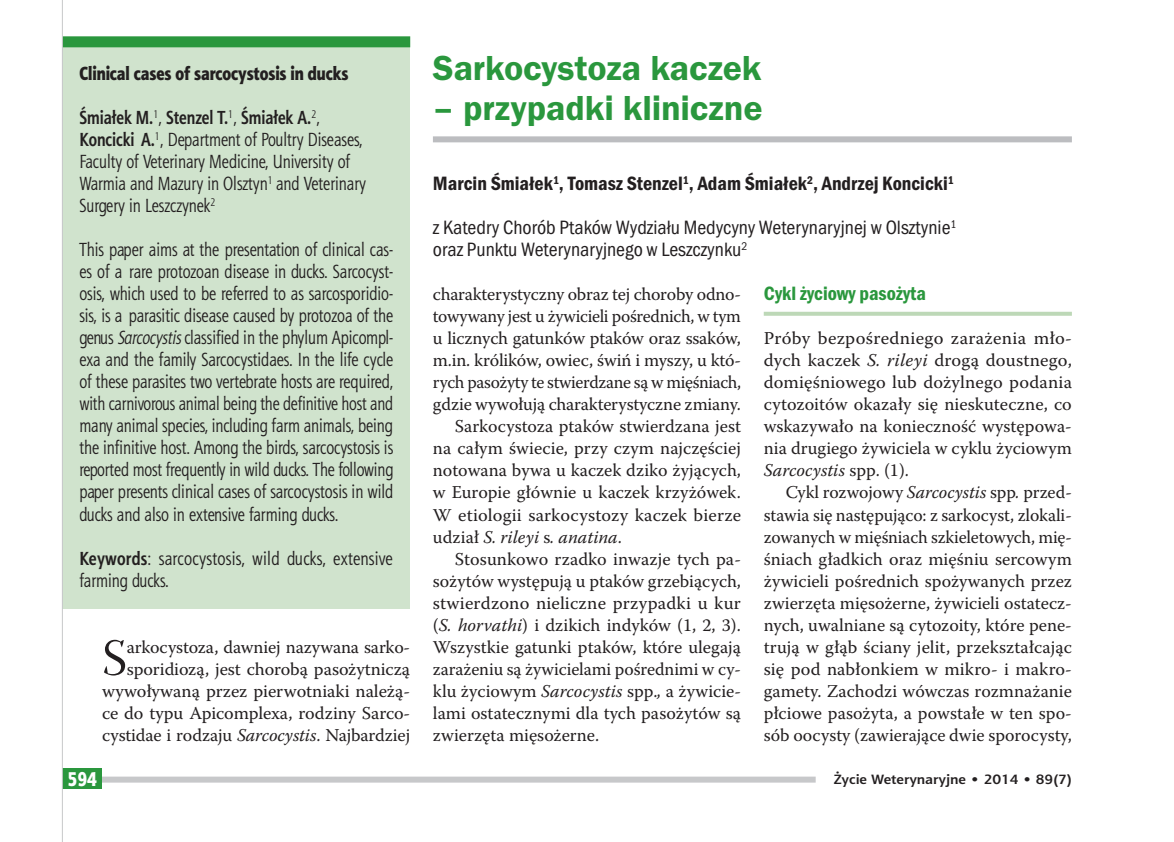
<style>
.page{position:relative;width:1174px;height:842px;background:#fff}
.page>*{position:absolute;margin:0;border:0;box-sizing:border-box;transform-origin:0 0}
.t1{font:51.4px "Warnock Pro Disp";color:#231f20}
.t2{font:600 36px "Franklin Gothic Itc TEE Dm";letter-spacing:-.005em;color:#2a973d}
.t3{font:20px/22px "Franklin Got Itc TOT Boo Con";color:#231f20}
.t4{font:20px "Franklin Got Itc TOT Dem Con";color:#231f20}
.t5{font:20px "Franklin Got Itc TOT Dem Con";color:#2a973d}
.t6{font:20px "Aerton Cnd EFN Black";color:#fff}
.t7{font:19px/22px "Aerton Cnd EFN";color:#231f20}
.t8{font:19px "Aerton Cnd EFN Black";color:#231f20}
.t9{font:18px/22px "Warnock Pro";color:#231f20;text-align:justify}
.t10{font:18px "Warnock Pro";letter-spacing:-.02em;color:#231f20}
.t11{font:italic 18px "Warnock Pro";color:#231f20}
.t12{font:700 13.6px "Aerton EFN";color:#231f20;scale:1.11 1}
.s1{font-weight:700}
.s2{font-style:italic}
.s3{font-style:normal}
</style>
<div class="page">
<svg style="left:763px;top:312px;width:308px;height:4px"></svg>
<div style="left:433px;top:136px;width:638px;height:6px;background:#bcbdc0"></div>
<div style="left:62px;top:42px;width:348px;height:566px;background:#d0e3cd"></div>
<div style="left:62px;top:36px;width:348px;height:11px;background:#2a973d"></div>
<div style="left:62px;top:776px;width:753px;height:6px;background:#c7c8ca"></div>
<div style="left:62px;top:769px;width:40px;height:20px;background:#2a973d"></div>
<hr style="left:62px;top:0;width:1px;height:842px;background:#c7c8ca">
<p class="t8" style="left:79px;top:62px;width:270px">Clinical cases of sarcocystosis in ducks</p>
<p class="t7" style="left:79px;top:107px;width:288px"><span class="s1">Śmiałek M.</span><sup>1</sup>, <span class="s1">Stenzel T.</span><sup>1</sup>, <span class="s1">Śmiałek A.</span><sup>2</sup>, <span class="s1">Koncicki A.</span><sup>1</sup>, Department of Poultry Diseases, Faculty of Veterinary Medicine, University of Warmia and Mazury in Olsztyn<sup>1</sup> and Veterinary Surgery in Leszczynek<sup>2</sup></p>
<p class="t7" style="left:79px;top:239px;width:315px;text-align:justify">This paper aims at the presentation of clinical cas‑ es of a rare protozoan disease in ducks. Sarcocyst‑ osis, which used to be referred to as sarcosporidio‑ sis, is a parasitic disease caused by protozoa of the genus <span class="s2">Sarcocystis</span> classified in the phylum Apicompl‑ exa and the family Sarcocystidaes. In the life cycle of these parasites two vertebrate hosts are required, with carnivorous animal being the definitive host and many animal species, including farm animals, being the infinitive host. Among the birds, sarcocystosis is reported most frequently in wild ducks. The following paper presents clinical cases of sarcocystosis in wild ducks and also in extensive farming ducks.</p>
<p class="t7" style="left:79px;top:547px;width:315px"><span class="s1">Keywords</span>: sarcocystosis, wild ducks, extensive farming ducks.</p>
<p class="t9" style="left:102px;top:635px;width:310px;text-align:right">arkocystoza, dawniej nazywana sarko&shy;sporidiozą, jest chorobą pasożytniczą wywoływaną przez pierwotniaki należą&shy;ce do typu Apicomplexa, rodziny Sarco&shy;cystidae i rodzaju <span class="s2">Sarcocystis</span>. Najbardziej</p>
<h1 class="t1" style="left:102px;top:630px;width:26px">S</h1>
<h2 class="t2" style="left:433px;top:48px;width:330px">Sarkocystoza kaczek</h2>
<h2 class="t2" style="left:433px;top:88px;width:331px">– przypadki kliniczne</h2>
<p class="t4" style="left:433px;top:172px;width:522px">Marcin Śmiałek<sup>1</sup>, Tomasz Stenzel<sup>1</sup>, Adam Śmiałek<sup>2</sup>, Andrzej Koncicki<sup>1</sup></p>
<p class="t3" style="left:433px;top:217px;width:525px">z Katedry Chorób Ptaków Wydziału Medycyny Weterynaryjnej w Olsztynie<sup>1 </sup>oraz Punktu Weterynaryjnego w Leszczynku<sup>2</sup></p>
<p class="t9" style="left:433px;top:283px;width:310px">charakterystyczny obraz tej choroby odno-</p>
<p class="t10" style="left:433px;top:306px;width:309px">towywany jest u żywicieli pośrednich, w tym</p>
<p class="t9" style="left:433px;top:327px;width:310px">u licznych gatunków ptaków oraz ssaków,</p>
<p class="t9" style="left:433px;top:349px;width:310px">m.in. królików, owiec, świń i myszy, u któ-</p>
<p class="t10" style="left:433px;top:372px;width:310px">rych pasożyty te stwierdzane są w mięśniach,</p>
<p class="t9" style="left:433px;top:393px;width:310px">gdzie wywołują charakterystyczne zmiany.</p>
<p class="t9" style="left:455px;top:415px;width:288px">Sarkocystoza ptaków stwierdzana jest</p>
<p class="t9" style="left:433px;top:437px;width:309px">na całym świecie, przy czym najczęściej</p>
<p class="t9" style="left:433px;top:459px;width:310px">notowana bywa u kaczek dziko żyjących,</p>
<p class="t9" style="left:433px;top:481px;width:310px">w Europie głównie u kaczek krzyżówek.</p>
<p class="t9" style="left:433px;top:503px;width:310px">W etiologii sarkocystozy kaczek bierze</p>
<p class="t11" style="left:433px;top:526px;width:190px"><span class="s3">udział</span> S. rileyi <span class="s3">s</span>. anatina<span class="s3">.</span></p>
<p class="t9" style="left:455px;top:547px;width:288px">Stosunkowo rzadko inwazje tych pa-</p>
<p class="t9" style="left:433px;top:569px;width:310px">sożytów występują u ptaków grzebiących,</p>
<p class="t9" style="left:433px;top:591px;width:309px">stwierdzono nieliczne przypadki u kur</p>
<p class="t9" style="left:433px;top:613px;width:309px">(<span class="s2">S. horvathi</span>) i dzikich indyków (1, 2, 3).</p>
<p class="t9" style="left:433px;top:635px;width:310px">Wszystkie gatunki ptaków, które ulegają</p>
<p class="t9" style="left:433px;top:657px;width:310px">zarażeniu są żywicielami pośrednimi w cy-</p>
<p class="t9" style="left:433px;top:679px;width:310px">klu życiowym <span class="s2">Sarcocystis</span> spp.<span class="s2">,</span> a żywicie-</p>
<p class="t9" style="left:433px;top:701px;width:310px">lami ostatecznymi dla tych pasożytów są</p>
<p class="t9" style="left:433px;top:723px;width:168px">zwierzęta mięsożerne.</p>
<p class="t5" style="left:763px;top:282px;width:164px">Cykl życiowy pasożyta</p>
<p class="t9" style="left:763px;top:327px;width:310px">Próby bezpośredniego zarażenia mło&shy;dych kaczek <span class="s2">S. rileyi</span> drogą doustnego, domięśniowego lub dożylnego podania cytozoitów okazały się nieskuteczne, co wskazywało na konieczność występowa&shy;nia drugiego żywiciela w cyklu życiowym <span class="s2">Sarcocystis</span> spp. (1).</p>
<p class="t9" style="left:763px;top:481px;width:310px;text-indent:22px">Cykl rozwojowy <span class="s2">Sarcocystis</span> spp<span class="s2">.</span> przed&shy;stawia się następująco: z sarkocyst, zlokali&shy;zowanych w mięśniach szkieletowych, mię&shy;śniach gładkich oraz mięśniu sercowym żywicieli pośrednich spożywanych przez zwierzęta mięsożerne, żywicieli ostatecz&shy;nych, uwalniane są cytozoity, które pene&shy;trują w głąb ściany jelit, przekształcając się pod nabłonkiem w mikro- i makro&shy;gamety. Zachodzi wówczas rozmnażanie płciowe pasożyta, a powstałe w ten spo&shy;sób oocysty (zawierające dwie sporocysty,</p>
<p class="t6" style="left:68px;top:767px;width:31px">594</p>
<p class="t12" style="left:833px;top:771px;width:216px">Życie Weterynaryjne • 2014 • 89(7)</p>
</div>
